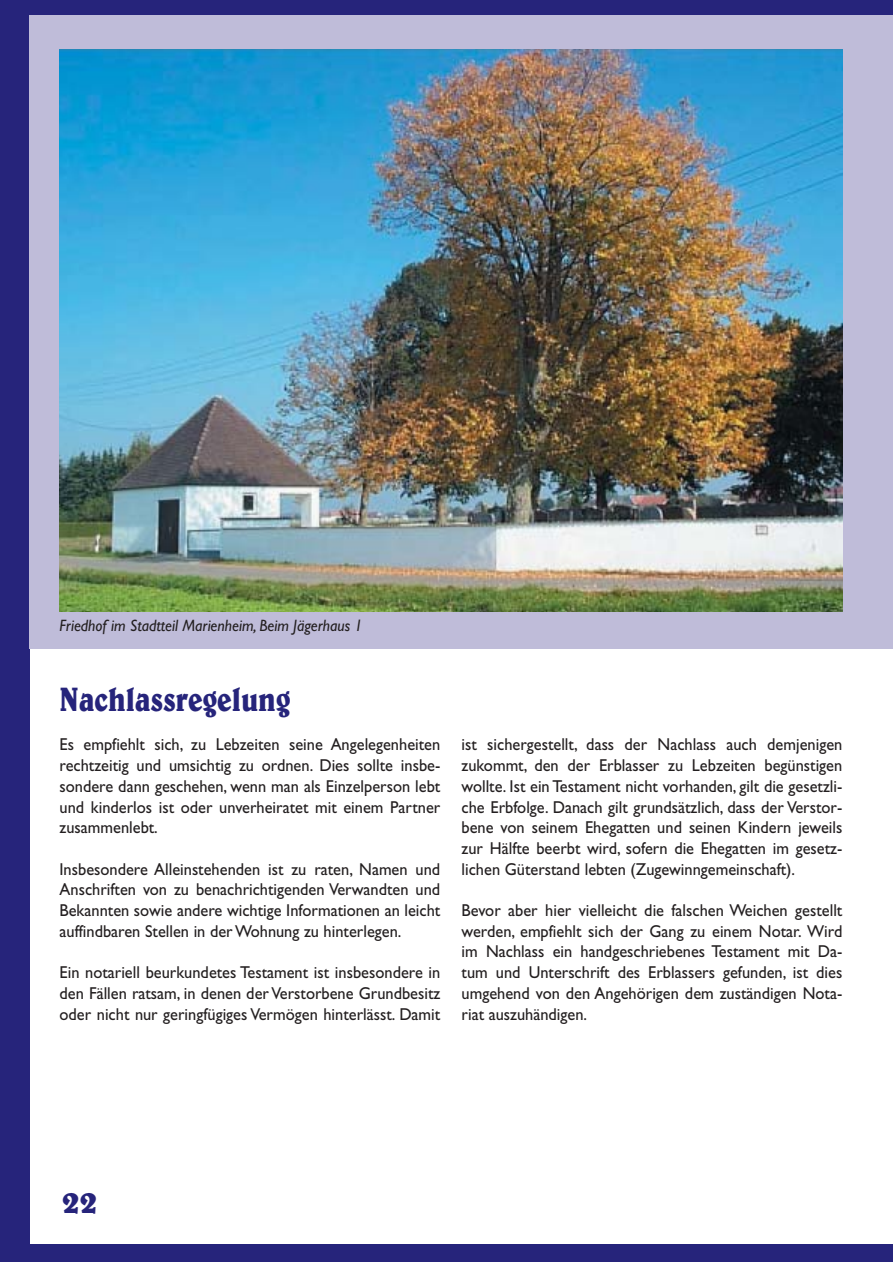
<style>
.page{position:relative;width:893px;height:1262px;background:#fff}
.page>*{position:absolute;margin:0;border:0;box-sizing:border-box;transform-origin:0 0}
.t1{font:700 34.2px "Belwe";color:#26247b;scale:.8 1}
.t2{font:700 33px "Belwe";color:#26247b}
.t3{font:17.25px/20.7px "Gill Sans";color:#231f20;text-align:justify;scale:.95 1}
.t4{font:italic 16.5px "Gill Sans";color:#231f20;scale:.95 1}
</style>
<div class="page">
<div style="left:0;top:0;width:30px;height:1262px;background:#26247b"></div>
<div style="left:0;top:0;width:892px;height:16px;background:#26247b"></div>
<div style="left:0;top:1244px;width:892px;height:18px;background:#26247b"></div>
<div style="left:30px;top:16px;width:862px;height:633px;background:#bfbcd9"></div>
<img style="left:60px;top:50px;width:782px;height:561px">
<p class="t4" style="left:60px;top:619px;width:321px">Friedhof im Stadtteil Marienheim, Beim Jägerhaus 1</p>
<h1 class="t1" style="left:60px;top:687px;width:290px">Nachlassregelung</h1>
<p class="t3" style="left:60px;top:736px;width:402px">Es empfiehlt sich, zu Lebzeiten seine Angelegenheiten rechtzeitig und umsichtig zu ordnen. Dies sollte insbe&shy;sondere dann geschehen, wenn man als Einzelperson lebt und kinderlos ist oder unverheiratet mit einem Partner zusammenlebt.</p>
<p class="t3" style="left:60px;top:860px;width:402px">Insbesondere Alleinstehenden ist zu raten, Namen und Anschriften von zu benachrichtigenden Verwandten und Bekannten sowie andere wichtige Informationen an leicht auffindbaren Stellen in der Wohnung zu hinterlegen.</p>
<p class="t3" style="left:60px;top:964px;width:402px">Ein notariell beurkundetes Testament ist insbesondere in den Fällen ratsam, in denen der Verstorbene Grundbesitz oder nicht nur geringfügiges Vermögen hinterlässt. Damit</p>
<p class="t3" style="left:461px;top:736px;width:402px">ist sichergestellt, dass der Nachlass auch demjenigen zukommt, den der Erblasser zu Lebzeiten begünstigen wollte. Ist ein Testament nicht vorhanden, gilt die gesetzli&shy;che Erbfolge. Danach gilt grundsätzlich, dass der Verstor&shy;bene von seinem Ehegatten und seinen Kindern jeweils zur Hälfte beerbt wird, sofern die Ehegatten im gesetz&shy;lichen Güterstand lebten (Zugewinngemeinschaft).</p>
<p class="t3" style="left:461px;top:901px;width:402px">Bevor aber hier vielleicht die falschen Weichen gestellt werden, empfiehlt sich der Gang zu einem Notar. Wird im Nachlass ein handgeschriebenes Testament mit Da&shy;tum und Unterschrift des Erblassers gefunden, ist dies umgehend von den Angehörigen dem zuständigen Nota&shy;riat auszuhändigen.</p>
<h2 class="t2" style="left:62px;top:1189px;width:37px">22</h2>
</div>
